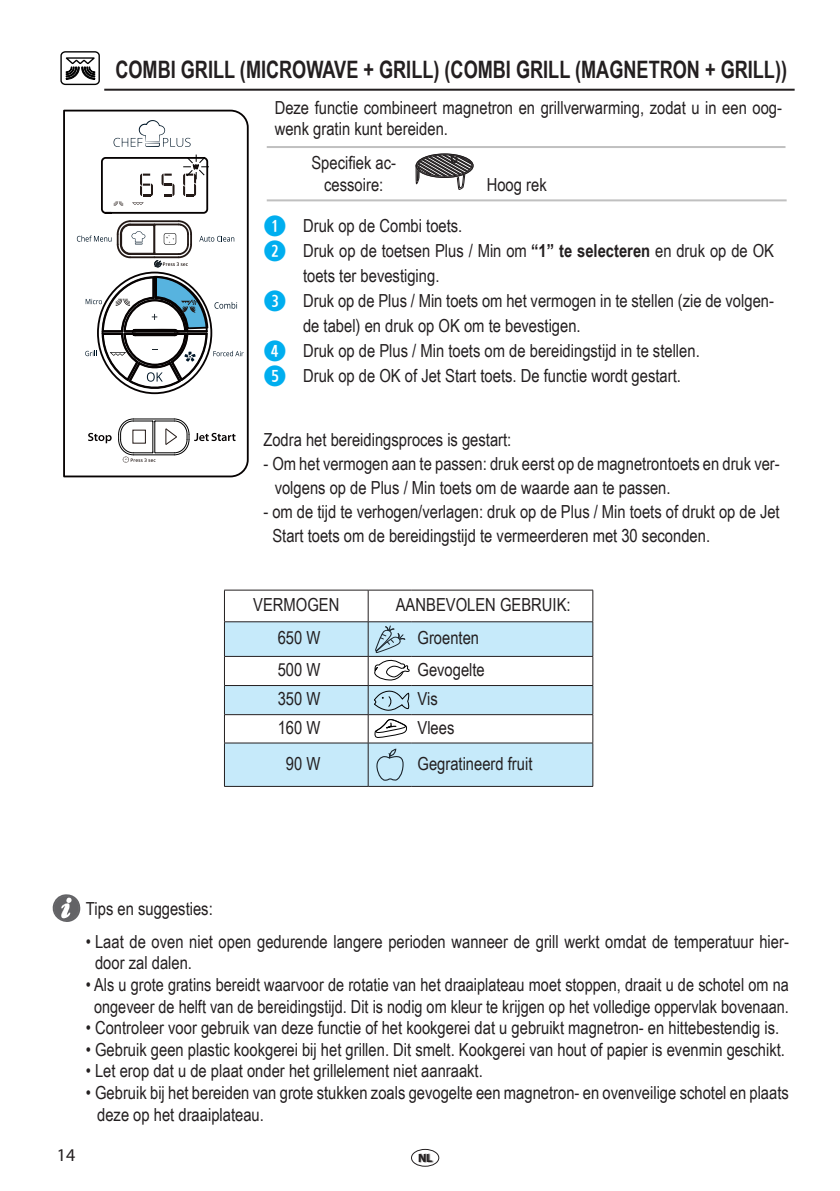
<style>
.page{position:relative;width:840px;height:1191px;background:#fff}
.page>*{position:absolute;margin:0;border:0;box-sizing:border-box;transform-origin:0 0}
.Para_Page_Headline{font:700 24px "Arial Narrow";color:#231f20;scale:.92 1}
.Para_Small_Caps_foll{font:18px/21.6px "Arial Narrow";color:#231f20}
.Para_Small_Caps{font:18px/24px "Arial Narrow";color:#231f20}
.Para_Small_Caps_Hang{font:18px/25px "Arial Narrow";color:#231f20}
.Para_Table_Small_Cap{font:18px "Arial Narrow";color:#231f20}
.Para_Table_Power_Col{font:18px "Arial Narrow";color:#231f20}
.t1{font:18px "Myriad Pro";color:#231f20}
.t2{font:700 11.8px "Myriad Pro";color:#231f20}
.s1{font-family:"Combi Numerals";font-weight:700;font-size:28px;color:#00aeef}
.s2{font-weight:700}
.s3{font-style:inherit}
</style>
<div class="page">
<div style="left:411px;top:1148px;width:28px;height:18px;border:1px solid #231f20;border-radius:50%"></div>
<img style="left:417px;top:1150px;width:17px;height:16px">
<svg style="left:52px;top:894px;width:28px;height:28px"></svg>
<svg style="left:225px;top:622px;width:367px;height:164px;background:#bddfee"></svg>
<hr style="left:224px;top:590px;width:144px;height:1px;background:#231f20">
<hr style="left:368px;top:590px;width:43px;height:1px;background:#231f20">
<hr style="left:411px;top:590px;width:181px;height:1px;background:#231f20">
<hr style="left:224px;top:590px;width:1px;height:31px;background:#231f20">
<hr style="left:224px;top:622px;width:1px;height:34px;background:#231f20">
<hr style="left:224px;top:743px;width:1px;height:43px;background:#231f20">
<hr style="left:367px;top:743px;width:1px;height:43px;background:#231f20">
<hr style="left:592px;top:743px;width:1px;height:43px;background:#231f20">
<hr style="left:224px;top:786px;width:144px;height:1px;background:#231f20">
<hr style="left:368px;top:786px;width:43px;height:1px;background:#231f20">
<hr style="left:411px;top:786px;width:181px;height:1px;background:#231f20">
<hr style="left:367px;top:590px;width:1px;height:31px;background:#231f20">
<hr style="left:592px;top:590px;width:1px;height:31px;background:#231f20">
<hr style="left:224px;top:621px;width:144px;height:1px;background:#231f20">
<hr style="left:368px;top:621px;width:43px;height:1px;background:#231f20">
<hr style="left:367px;top:622px;width:1px;height:34px;background:#231f20">
<hr style="left:411px;top:621px;width:181px;height:1px;background:#231f20">
<hr style="left:592px;top:622px;width:1px;height:34px;background:#231f20">
<svg style="left:224px;top:625px;width:369px;height:156px"></svg>
<div style="left:416px;top:154px;width:57px;height:23px;border:1px solid #231f20;border-radius:50%"></div>
<svg style="left:415px;top:155px;width:56px;height:35px"></svg>
<hr style="left:266px;top:146px;width:519px;height:2px;background:#c0c0c0">
<hr style="left:266px;top:199px;width:520px;height:2px;background:#c0c0c0">
<div style="left:60px;top:51px;width:40px;height:34px;border:1px solid #030303;border-radius:4px"></div>
<svg style="left:65px;top:57px;width:31px;height:23px"></svg>
<hr style="left:104px;top:89px;width:690px;height:2px;background:#231f20">
<svg style="left:63px;top:109px;width:186px;height:368px"></svg>
<svg style="left:88px;top:433px;width:24px;height:10px"></svg>
<svg style="left:113px;top:120px;width:77px;height:27px"></svg>
<svg style="left:118px;top:418px;width:117px;height:44px"></svg>
<svg style="left:77px;top:157px;width:166px;height:255px"></svg>
<p class="Para_Page_Headline" style="left:115px;top:51px;width:731px">COMBI GRILL (MICROWAVE + GRILL) (COMBI GRILL (MAGNETRON + GRILL))</p>
<p class="Para_Small_Caps" style="left:274px;top:96px;width:508px;line-height:21.6px">Deze functie combineert magnetron en grillverwarming, zodat u in een oog&shy;wenk gratin kunt bereiden.</p>
<p class="Para_Small_Caps_foll" style="left:311px;top:151px;width:86px;text-align:center">Specifiek ac&shy;cessoire:</p>
<p class="Para_Small_Caps_Hang" style="left:263px;top:212px;width:200px"><span class="s1">Q</span> Druk op de Combi toets.</p>
<p class="Para_Small_Caps_Hang" style="left:303px;top:237px;width:472px;text-indent:-40px"><span class="s1">W</span> Druk op de toetsen Plus / Min om <span class="s2">“</span><span class="s2">1</span><span class="s2">”</span> <span class="s2">te selecteren</span> en druk op de OK toets ter bevestiging.</p>
<p class="Para_Small_Caps_Hang" style="left:303px;top:287px;width:472px;text-indent:-40px"><span class="s1">E</span> Druk op de Plus / Min toets om het vermogen in te stellen (zie de volgen&shy;de tabel) en druk op OK om te bevestigen.</p>
<p class="Para_Small_Caps_Hang" style="left:263px;top:337px;width:438px"><span class="s1">R</span> Druk op de Plus / Min toets om de bereidingstijd in te stellen<span class="s3">.</span></p>
<p class="Para_Small_Caps_Hang" style="left:263px;top:362px;width:419px"><span class="s1">T</span> Druk op de OK of Jet Start toets. De functie wordt gestart.</p>
<p class="Para_Small_Caps_foll" style="left:486px;top:173px;width:61px">Hoog rek</p>
<p class="Para_Small_Caps" style="left:263px;top:427px;width:249px">Zodra het bereidingsproces is gestart:</p>
<p class="Para_Small_Caps" style="left:274px;top:451px;width:506px;text-indent:-11px">- Om het vermogen aan te passen: druk eerst op de magnetrontoets en druk ver&shy;volgens op de Plus / Min toets om de waarde aan te passen.</p>
<p class="Para_Small_Caps" style="left:272px;top:499px;width:508px;text-indent:-9px">- om de tijd te verhogen/verlagen: druk op de Plus / Min toets of drukt op de Jet<br>Start toets om de bereidingstijd te vermeerderen met 30 seconden.</p>
<p class="Para_Table_Small_Cap" style="left:253px;top:591px;width:88px">VERMOGEN</p>
<p class="Para_Table_Small_Cap" style="left:395px;top:591px;width:176px">AANBEVOLEN GEBRUIK:</p>
<p class="Para_Table_Power_Col" style="left:277px;top:625px;width:44px">650 W</p>
<p class="Para_Small_Caps" style="left:417px;top:625px;width:63px">Groenten</p>
<p class="Para_Table_Power_Col" style="left:277px;top:656px;width:44px">500 W</p>
<p class="Para_Small_Caps" style="left:417px;top:657px;width:69px">Gevogelte</p>
<p class="Para_Table_Power_Col" style="left:277px;top:686px;width:44px">350 W</p>
<p class="Para_Small_Caps" style="left:417px;top:686px;width:22px">Vis</p>
<p class="Para_Table_Power_Col" style="left:277px;top:714px;width:44px">160 W</p>
<p class="Para_Small_Caps" style="left:417px;top:715px;width:38px">Vlees</p>
<p class="Para_Table_Power_Col" style="left:286px;top:750px;width:36px">90 W</p>
<p class="Para_Small_Caps" style="left:417px;top:751px;width:116px">Gegratineerd fruit</p>
<p class="Para_Small_Caps" style="left:86px;top:895px;width:128px">Tips en suggesties:</p>
<p class="Para_Small_Caps_foll" style="left:95px;top:930px;width:695px;text-indent:-9px">• Laat de oven niet open gedurende langere perioden wanneer de grill werkt omdat de temperatuur hier&shy;door zal dalen.</p>
<p class="Para_Small_Caps_foll" style="left:86px;top:973px;width:704px;text-align:center">• Als u grote gratins bereidt waarvoor de rotatie van het draaiplateau moet stoppen, draait u de schotel om na ongeveer de helft van de bereidingstijd. Dit is nodig om kleur te krijgen op het volledige oppervlak bovenaan.</p>
<p class="Para_Small_Caps" style="left:86px;top:1015px;width:694px">• Controleer voor gebruik van deze functie of het kookgerei dat u gebruikt magnetron- en hittebestendig is.</p>
<p class="Para_Small_Caps_foll" style="left:86px;top:1038px;width:700px">• Gebruik geen plastic kookgerei bij het grillen. Dit smelt. Kookgerei van hout of papier is evenmin geschikt.</p>
<p class="Para_Small_Caps_foll" style="left:86px;top:1059px;width:398px">• Let erop dat u de plaat onder het grillelement niet aanraakt.</p>
<p class="Para_Small_Caps_foll" style="left:97px;top:1081px;width:692px;text-indent:-11px">• Gebruik bij het bereiden van grote stukken zoals gevogelte een magnetron- en ovenveilige schotel en plaats deze op het draaiplateau.</p>
<p class="t1" style="left:57px;top:1143px;width:20px">14</p>
<p class="t2" style="left:418px;top:1150px;width:16px">NL</p>
</div>
